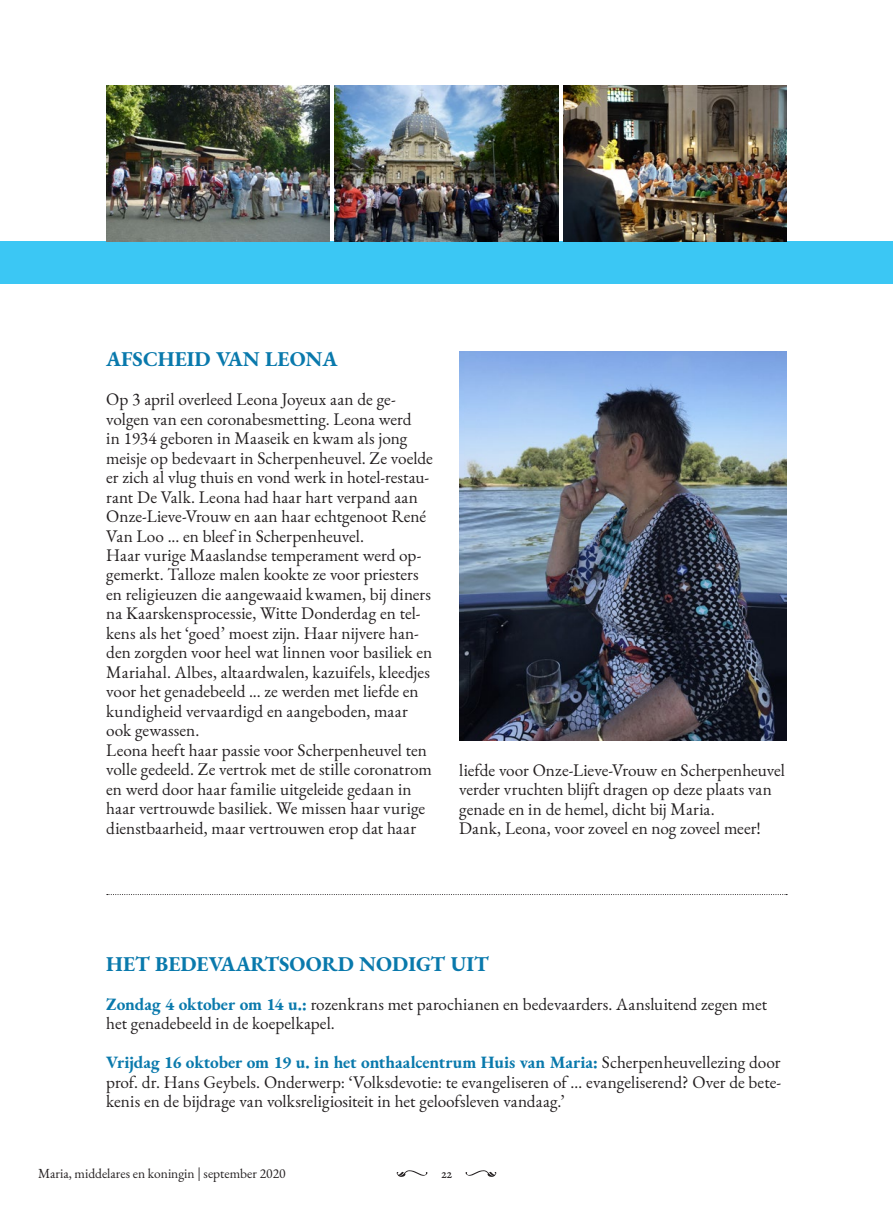
<style>
.page{position:relative;width:893px;height:1212px;background:#fff}
.page>*{position:absolute;margin:0;border:0;box-sizing:border-box;transform-origin:0 0}
.t1{font:700 21px "EB Garamond";color:#0979ac}
.t2{font:17.25px/19.5px "EB Garamond";color:#231f20}
.t3{font:13.5px "EB Garamond";color:#231f20}
.t4{font:13.5px "EB Garamond 08";color:#231f20}
.s1{font-weight:700;color:#0979ac}
</style>
<div class="page">
<div style="left:0;top:242px;width:893px;height:42px;background:#3bc7f4"></div>
<img style="left:459px;top:352px;width:328px;height:388px">
<svg style="left:107px;top:894px;width:680px;height:1px"></svg>
<svg style="left:397px;top:1170px;width:30px;height:7px"></svg>
<svg style="left:465px;top:1170px;width:31px;height:7px"></svg>
<img style="left:106px;top:85px;width:223px;height:157px">
<img style="left:335px;top:85px;width:223px;height:157px">
<img style="left:563px;top:85px;width:224px;height:157px">
<p class="t1" style="left:106px;top:344px;width:233px">AFSCHEID VAN LEONA</p>
<p class="t2" style="left:106px;top:390px;width:328px">Op 3 april overleed Leona Joyeux aan de ge&shy;volgen van een coronabesmetting. Leona werd<br>in 1934 geboren in Maaseik en kwam als jong meisje op bedevaart in Scherpenheuvel. Ze voelde er zich al vlug thuis en vond werk in hotel-restau&shy;rant De Valk. Leona had haar hart verpand aan Onze-Lieve-Vrouw en aan haar echtgenoot René Van Loo ... en bleef in Scherpenheuvel.<br>Haar vurige Maaslandse temperament werd op&shy;gemerkt. Talloze malen kookte ze voor priesters en religieuzen die aangewaaid kwamen, bij diners na Kaarskensprocessie, Witte Donderdag en tel&shy;kens als het ‘goed’ moest zijn. Haar nijvere han&shy;den zorgden voor heel wat linnen voor basiliek en Mariahal. Albes, altaardwalen, kazuifels, kleedjes voor het genadebeeld ... ze werden met liefde en kundigheid vervaardigd en aangeboden, maar ook gewassen.<br>Leona heeft haar passie voor Scherpenheuvel ten volle gedeeld. Ze vertrok met de stille coronatrom en werd door haar familie uitgeleide gedaan in haar vertrouwde basiliek. We missen haar vurige dienstbaarheid, maar vertrouwen erop dat haar</p>
<p class="t2" style="left:459px;top:760px;width:327px">liefde voor Onze-Lieve-Vrouw en Scherpenheuvel verder vruchten blijft dragen op deze plaats van genade en in de hemel, dicht bij Maria.<br>Dank, Leona, voor zoveel en nog zoveel meer!</p>
<p class="t1" style="left:106px;top:949px;width:384px">HET BEDEVAARTSOORD NODIGT UIT</p>
<p class="t2" style="left:106px;top:994px;width:662px"><span class="s1">Zondag 4 oktober om 14 u.:</span> rozenkrans met parochianen en bedevaarders. Aansluitend zegen met het genadebeeld in de koepelkapel.</p>
<p class="t2" style="left:106px;top:1053px;width:676px;text-align:justify"><span class="s1">Vrijdag 16 oktober om 19 u. in het onthaalcentrum Huis van Maria:</span> Scherpenheuvellezing door prof. dr. Hans Geybels. Onderwerp: ‘Volksdevotie: te evangeliseren of … evangeliserend? Over de bete&shy;kenis en de bijdrage van volksreligiositeit in het geloofsleven vandaag.’</p>
<p class="t3" style="left:38px;top:1165px;width:249px">Maria, middelares en koningin | september 2020</p>
<p class="t4" style="left:441px;top:1165px;width:13px">22</p>
</div>
